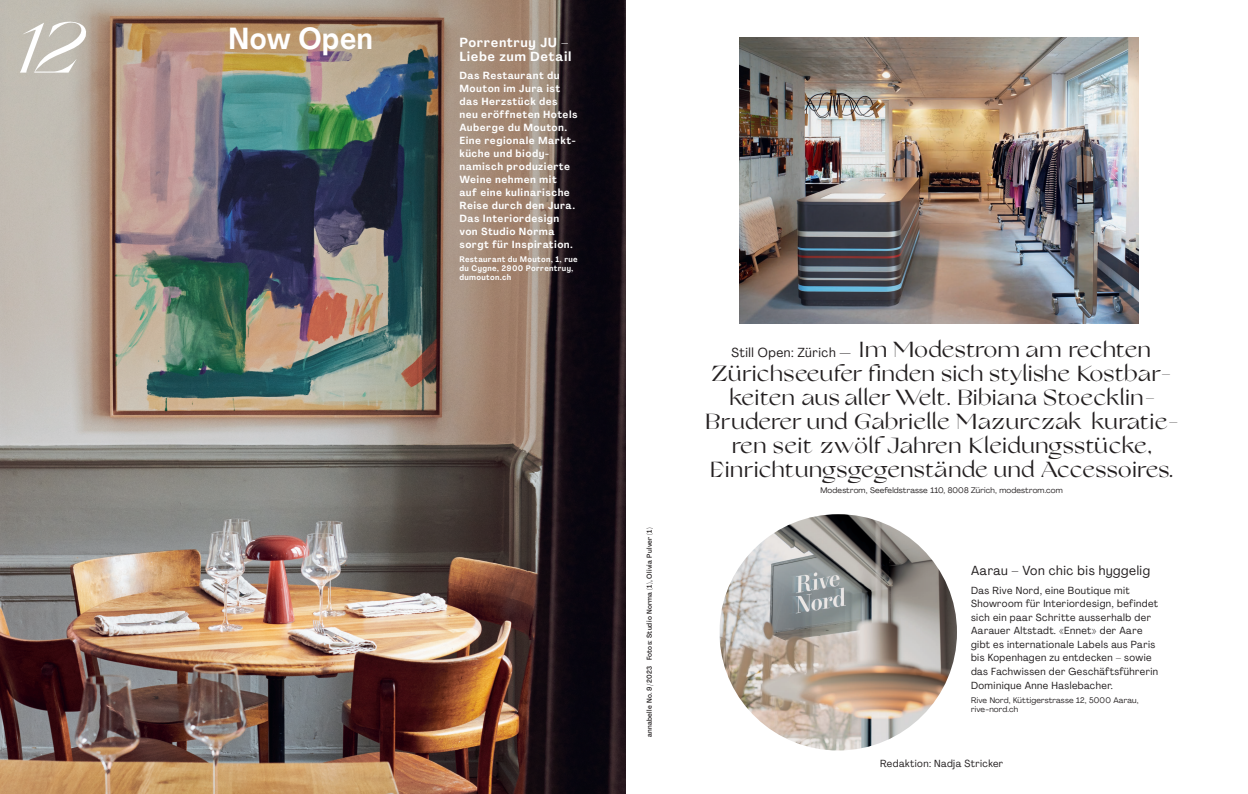
<style>
.page{position:relative;width:1248px;height:794px;background:#fff}
.page>*{position:absolute;margin:0;border:0;box-sizing:border-box;transform-origin:0 0}
.t1{font:italic 71.3px "Grand Slang";color:#fff}
.t2{font:700 30px "Agrandir Text";color:#fff}
.t3{font:22px/24px "Grand Slang";letter-spacing:.005em;color:#231f20;text-align:center}
.t4{font:700 13px/14px "Agrandir Text";letter-spacing:.04em;color:#fff;scale:1.04 1}
.t5{font:condensed 13px "Agrandir";letter-spacing:.04em;color:#231f20;scale:1.04 1}
.t6{font:condensed 10.2px/13.5px "Agrandir";letter-spacing:.04em;color:#231f20;scale:1.04 1}
.t7{font:700 10.2px/13px "Agrandir Text";letter-spacing:.04em;color:#fff;scale:1.04 1}
.t8{font:8px/9px "Agrandir";letter-spacing:.02em;color:#231f20}
.t9{font:700 8px/9px "Agrandir Text";letter-spacing:.04em;color:#fff}
.t10{font:500 condensed 7px "Agrandir";letter-spacing:.045em;color:#231f20}
.s1{font-family:"Agrandir";font-stretch:condensed;font-size:13px}
</style>
<div class="page">
<img style="left:719px;top:514px;width:237px;height:236px">
<img style="left:739px;top:38px;width:399px;height:285px">
<img style="left:0;top:0;width:626px;height:794px">
<h1 class="t1" style="left:20px;top:-4px;width:68px">12</h1>
<h2 class="t2" style="left:228px;top:20px;width:146px">Now Open</h2>
<p class="t4" style="left:459px;top:35px;width:109px">Porrentruy JU –<br>Liebe zum Detail</p>
<p class="t7" style="left:459px;top:68px;width:115px">Das Restaurant du<br>Mouton im Jura ist das Herzstück des neu eröffneten Hotels<br>Auberge du Mouton.<br>Eine regionale Markt&shy;küche und biody&shy;namisch produzierte<br>Weine nehmen mit<br>auf eine kulinarische<br>Reise durch den Jura.<br>Das Interiordesign von Studio Norma sorgt für Inspiration.</p>
<p class="t9" style="left:459px;top:255px;width:120px">Restaurant du Mouton, 1, rue du Cygne, 2900 Porrentruy, dumouton.ch</p>
<p class="t10" style="left:645px;top:737px;width:211px;rotate:-90deg">annabelle No. 9/2023 Fotos: Studio Norma (1), Olivia Pulver (1)</p>
<p class="t3" style="left:705px;top:338px;width:475px"><span class="s1">Still Open: Zürich —</span> Im Modestrom am rechten Zürichseeufer finden sich stylishe Kostbar&shy;keiten aus aller Welt. Bibiana Stoecklin-Bruderer und Gabrielle Mazurczak kuratie&shy;ren seit zwölf Jahren Kleidungsstücke, Einrichtungsgegenstände und Accessoires.</p>
<p class="t8" style="left:820px;top:485px;width:244px">Modestrom, Seefeldstrasse 110, 8008 Zürich, modestrom.com</p>
<p class="t5" style="left:970px;top:563px;width:174px">Aarau – Von chic bis hyggelig</p>
<p class="t6" style="left:970px;top:583px;width:181px">Das Rive Nord, eine Boutique mit Showroom für Interiordesign, befindet sich ein paar Schritte ausserhalb der Aarauer Altstadt. «Ennet» der Aare gibt es internationale Labels aus Paris bis Kopenhagen zu entdecken – sowie das Fachwissen der Geschäftsführerin Dominique Anne Haslebacher.</p>
<p class="t8" style="left:970px;top:695px;width:169px">Rive Nord, Küttigerstrasse 12, 5000 Aarau, rive-nord.ch</p>
<p class="t6" style="left:880px;top:756px;width:120px">Redaktion: Nadja Stricker</p>
</div>
